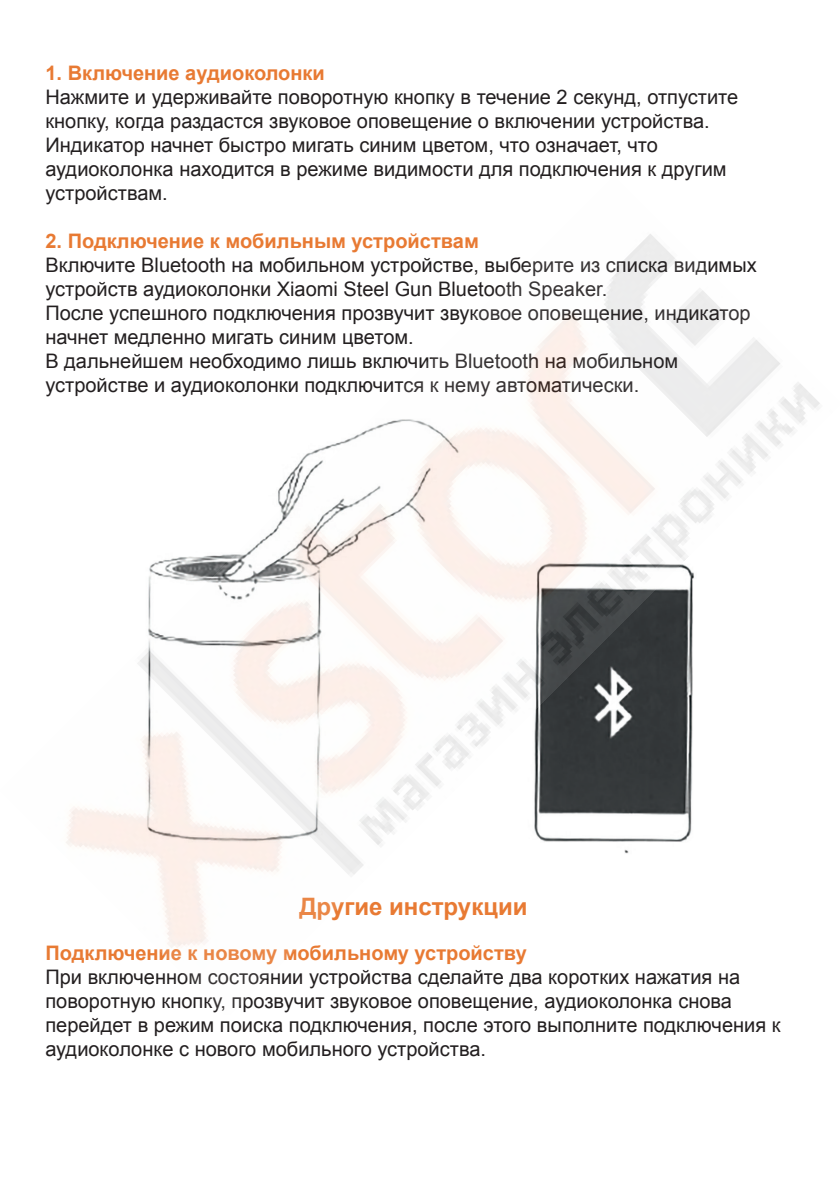
<style>
.page{position:relative;width:840px;height:1191px;background:#fff}
.page>*{position:absolute;margin:0;border:0;box-sizing:border-box;transform-origin:0 0}
.t1{font:700 24px "Arial";color:#e87a33}
.Текст{font:20px/24px "Arial";color:#231f20}
.Текст-2{font:700 20px "Arial";color:#e87a33}
</style>
<div class="page">
<img style="left:66px;top:234px;width:754px;height:714px">
<p class="Текст-2" style="left:45px;top:59px;width:281px">1. Включение аудиоколонки</p>
<p class="Текст" style="left:45px;top:85px;width:694px">Нажмите и удерживайте поворотную кнопку в течение 2 секунд, отпустите кнопку, когда раздастся звуковое оповещение о включении устройства.</p>
<p class="Текст" style="left:45px;top:133px;width:682px">Индикатор начнет быстро мигать синим цветом, что означает, что аудиоколонка находится в режиме видимости для подключения к другим устройствам.</p>
<p class="Текст-2" style="left:45px;top:227px;width:434px">2. Подключение к мобильным устройствам</p>
<p class="Текст" style="left:45px;top:253px;width:712px">Включите Bluetooth на мобильном устройстве, выберите из списка видимых устройств аудиоколонки Xiaomi Steel Gun Bluetooth Speaker.</p>
<p class="Текст" style="left:45px;top:301px;width:706px">После успешного подключения прозвучит звуковое оповещение, индикатор начнет медленно мигать синим цветом.</p>
<p class="Текст" style="left:45px;top:349px;width:634px">В дальнейшем необходимо лишь включить Bluetooth на мобильном устройстве и аудиоколонки подключится к нему автоматически.</p>
<p class="t1" style="left:299px;top:891px;width:229px">Другие инструкции</p>
<p class="Текст-2" style="left:45px;top:939px;width:482px">Подключение к новому мобильному устройству</p>
<p class="Текст" style="left:45px;top:965px;width:736px">При включенном состоянии устройства сделайте два коротких нажатия на поворотную кнопку, прозвучит звуковое оповещение, аудиоколонка снова перейдет в режим поиска подключения, после этого выполните подключения к аудиоколонке с нового мобильного устройства.</p>
</div>
